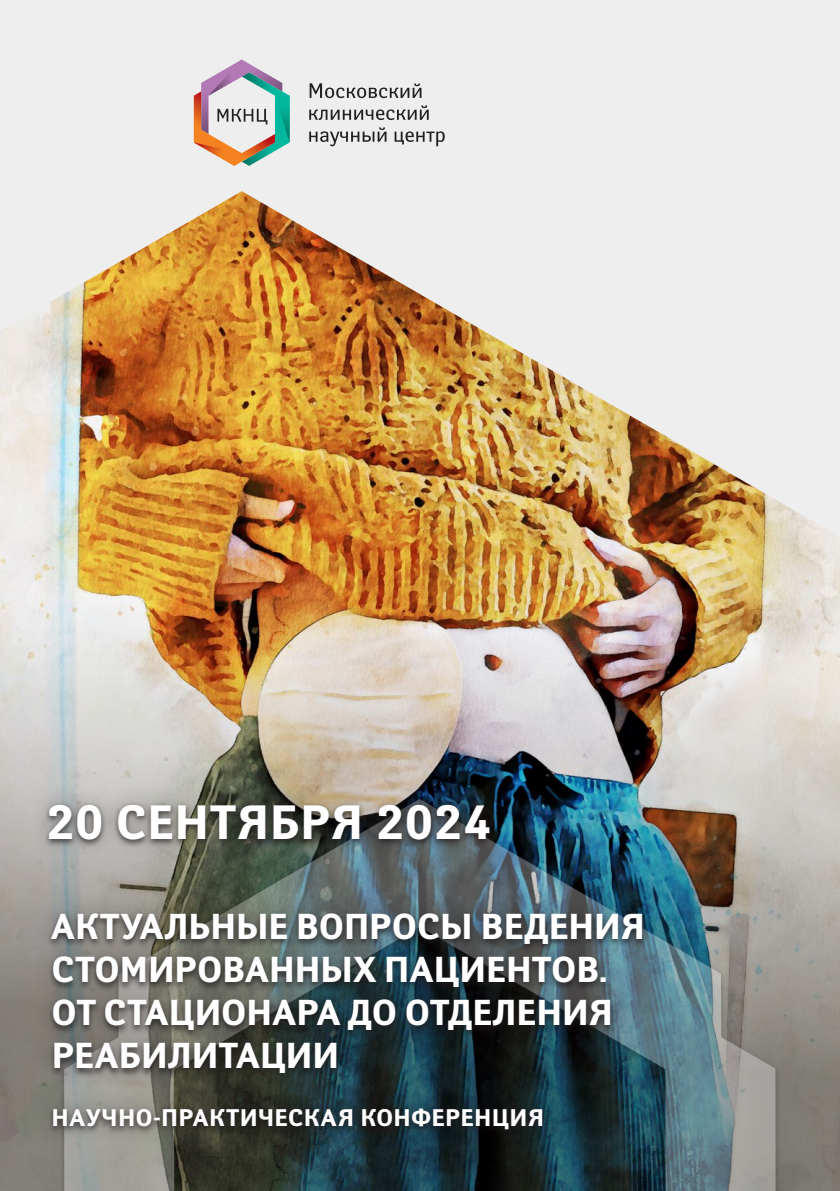
<style>
.page{position:relative;width:840px;height:1191px;background:#fff}
.page>*{position:absolute;margin:0;border:0;box-sizing:border-box;transform-origin:0 0}
.t1{font:700 48px "Yanus C";letter-spacing:-.015em;color:#fff}
.t2{font:700 36px/43.2px "Yanus C";letter-spacing:-.025em;color:#fff}
.t3{font:700 24px "Yanus C";letter-spacing:-.005em;color:#fff}
</style>
<div class="page">
<div style="left:0;top:0;width:839px;height:1191px;background:#eee"></div>
<img style="left:0;top:191px;width:832px;height:342px">
<img style="left:0;top:533px;width:839px;height:658px">
<div style="left:44px;top:781px;width:751px;height:410px;background:#000;opacity:.19"></div>
<img style="left:64px;top:799px;width:711px;height:392px">
<svg style="left:309px;top:83px;width:112px;height:15px"></svg>
<svg style="left:309px;top:105px;width:119px;height:15px"></svg>
<svg style="left:309px;top:127px;width:77px;height:19px"></svg>
<svg style="left:394px;top:131px;width:50px;height:15px"></svg>
<svg style="left:194px;top:60px;width:95px;height:106px"></svg>
<div style="left:30px;top:784px;width:633px;height:363px;background:#0b0100;opacity:.35"></div>
<p class="t1" style="left:45px;top:794px;width:448px">20 СЕНТЯБРЯ 2024</p>
<p class="t2" style="left:51px;top:906px;width:595px">АКТУАЛЬНЫЕ ВОПРОСЫ ВЕДЕНИЯ<br>СТОМИРОВАННЫХ ПАЦИЕНТОВ.<br>ОТ СТАЦИОНАРА ДО ОТДЕЛЕНИЯ<br>РЕАБИЛИТАЦИИ</p>
<p class="t3" style="left:51px;top:1103px;width:494px">НАУЧНО-ПРАКТИЧЕСКАЯ КОНФЕРЕНЦИЯ</p>
</div>
